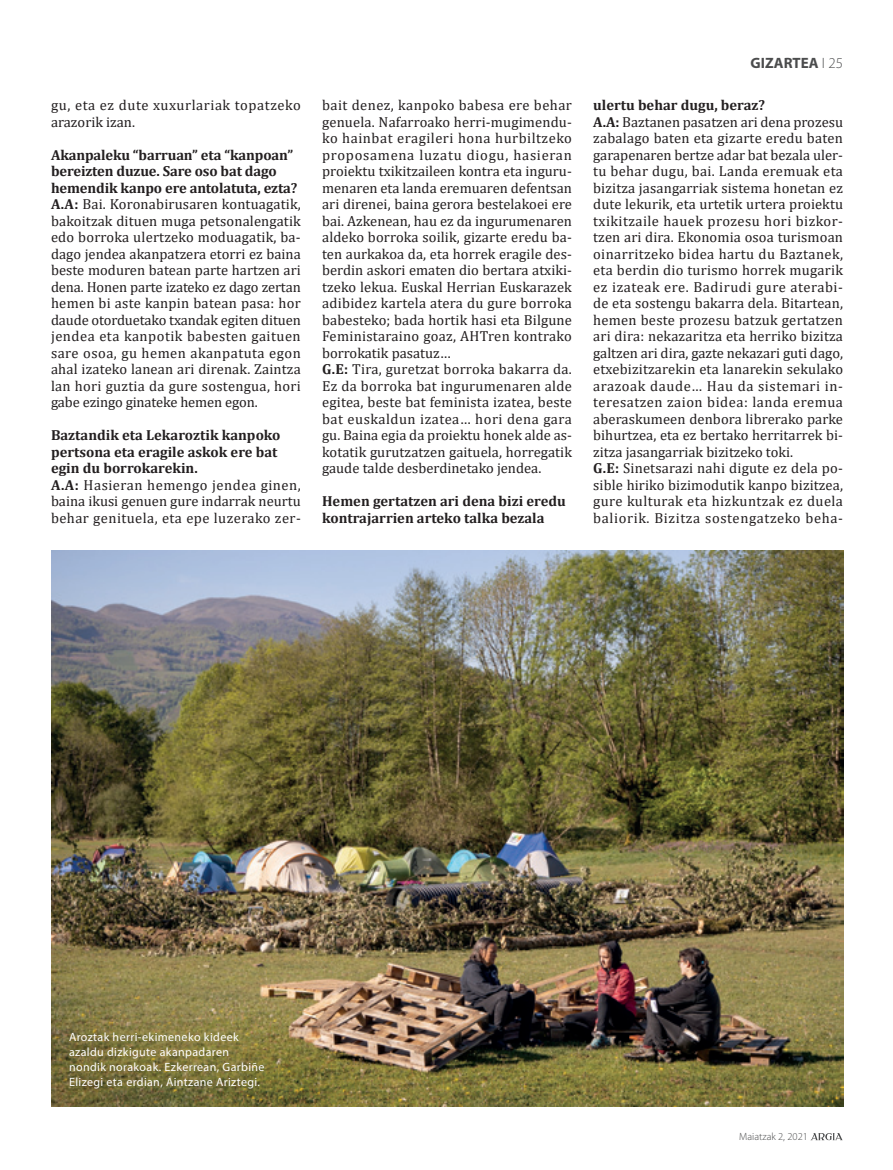
<style>
.page{position:relative;width:893px;height:1170px;background:#fff}
.page>*{position:absolute;margin:0;border:0;box-sizing:border-box;transform-origin:0 0}
.t1{font:700 15px "Myriad Pro";color:#4b4c4d}
.t2{font:300 15px "Myriad Pro";color:#4b4c4d}
.t3{font:14.55px/16.5px "Cambria";letter-spacing:.01em;color:#231f20}
.t4{font:14.55px/16.5px "Cambria";letter-spacing:.03em;color:#231f20}
.t5{font:700 14.55px/16.5px "Cambria";color:#231f20}
.t6{font:14.55px/16.5px "Cambria";letter-spacing:.04em;color:#231f20}
.t7{font:12px/15px "Myriad Pro";letter-spacing:.03em;color:#fff}
.t8{font:300 10.5px "Myriad Pro";color:#4b4c4d}
.s1{font-weight:700}
</style>
<div class="page">
<svg style="left:811px;top:1133px;width:31px;height:7px"></svg>
<img style="left:51px;top:551px;width:792px;height:555px">
<p class="t6" style="left:51px;top:97px;width:251px">gu, eta ez dute xuxurlariak topatzeko arazorik izan.</p>
<p class="t3" style="left:51px;top:146px;width:251px"><span class="s1">Akanpaleku “barruan” eta “kanpoan” bereizten duzue. Sare oso bat dago hemendik kanpo ere antolatuta, ezta?<br>A.A:</span> Bai. Koronabirusaren kontuagatik, bakoitzak dituen muga petsonalengatik edo borroka ulertzeko moduagatik, ba&shy;dago jendea akanpatzera etorri ez baina beste moduren batean parte hartzen ari dena. Honen parte izateko ez dago zertan hemen bi aste kanpin batean pasa: hor daude otorduetako txandak egiten dituen jendea eta kanpotik babesten gaituen sare osoa, gu hemen akanpatuta egon ahal izateko lanean ari direnak. Zaintza lan hori guztia da gure sostengua, hori gabe ezingo ginateke hemen egon.</p>
<p class="t4" style="left:51px;top:427px;width:251px"><span class="s1">Baztandik eta Lekaroztik kanpoko pertsona eta eragile askok ere bat egin du borrokarekin.<br>A.A:</span> Hasieran hemengo jendea ginen, baina ikusi genuen gure indarrak neurtu behar genituela, eta epe luzerako zer-</p>
<p class="t3" style="left:322px;top:97px;width:251px">bait denez, kanpoko babesa ere behar genuela. Nafarroako herri-mugimendu&shy;ko hainbat eragileri hona hurbiltzeko proposamena luzatu diogu, hasieran proiektu txikitzaileen kontra eta inguru&shy;menaren eta landa eremuaren defentsan ari direnei, baina gerora bestelakoei ere bai. Azkenean, hau ez da ingurumenaren aldeko borroka soilik, gizarte eredu ba&shy;ten aurkakoa da, eta horrek eragile des&shy;berdin askori ematen dio bertara atxiki&shy;tzeko lekua. Euskal Herrian Euskarazek adibidez kartela atera du gure borroka babesteko; bada hortik hasi eta Bilgune Feministaraino goaz, AHTren kontrako borrokatik pasatuz…<br><span class="s1">G.E:</span> Tira, guretzat borroka bakarra da.<br>Ez da borroka bat ingurumenaren alde egitea, beste bat feminista izatea, beste bat euskaldun izatea… hori dena gara gu. Baina egia da proiektu honek alde as&shy;kotatik gurutzatzen gaituela, horregatik gaude talde desberdinetako jendea.</p>
<p class="t5" style="left:322px;top:492px;width:245px">Hemen gertatzen ari dena bizi eredu kontrajarrien arteko talka bezala</p>
<p class="t1" style="left:750px;top:53px;width:34px">GIZARTEA</p>
<p class="t2" style="left:822px;top:54px;width:23px">І 25</p>
<p class="t3" style="left:593px;top:97px;width:251px"><span class="s1">ulertu behar dugu, beraz?<br>A.A:</span> Baztanen pasatzen ari dena prozesu zabalago baten eta gizarte eredu baten garapenaren bertze adar bat bezala uler&shy;tu behar dugu, bai. Landa eremuak eta bizitza jasangarriak sistema honetan ez dute lekurik, eta urtetik urtera proiektu txikitzaile hauek prozesu hori bizkor&shy;tzen ari dira. Ekonomia osoa turismoan oinarritzeko bidea hartu du Baztanek, eta berdin dio turismo horrek mugarik ez izateak ere. Badirudi gure aterabi&shy;de eta sostengu bakarra dela. Bitartean, hemen beste prozesu batzuk gertatzen ari dira: nekazaritza eta herriko bizitza galtzen ari dira, gazte nekazari guti dago, etxebizitzarekin eta lanarekin sekulako arazoak daude… Hau da sistemari in&shy;teresatzen zaion bidea: landa eremua aberaskumeen denbora librerako parke bihurtzea, eta ez bertako herritarrek bi&shy;zitza jasangarriak bizitzeko toki.<br><span class="s1">G.E:</span> Sinetsarazi nahi digute ez dela po&shy;sible hiriko bizimodutik kanpo bizitzea, gure kulturak eta hizkuntzak ez duela baliorik. Bizitza sostengatzeko beha-</p>
<p class="t7" style="left:69px;top:1029px;width:197px">Aroztak herri-ekimeneko kideek azaldu dizkigute akanpadaren nondik norakoak. Ezkerrean, Garbiñe Elizegi eta erdian, Aintzane Ariztegi.</p>
<p class="t8" style="left:739px;top:1130px;width:70px">Maiatzak 2, 2021</p>
</div>
